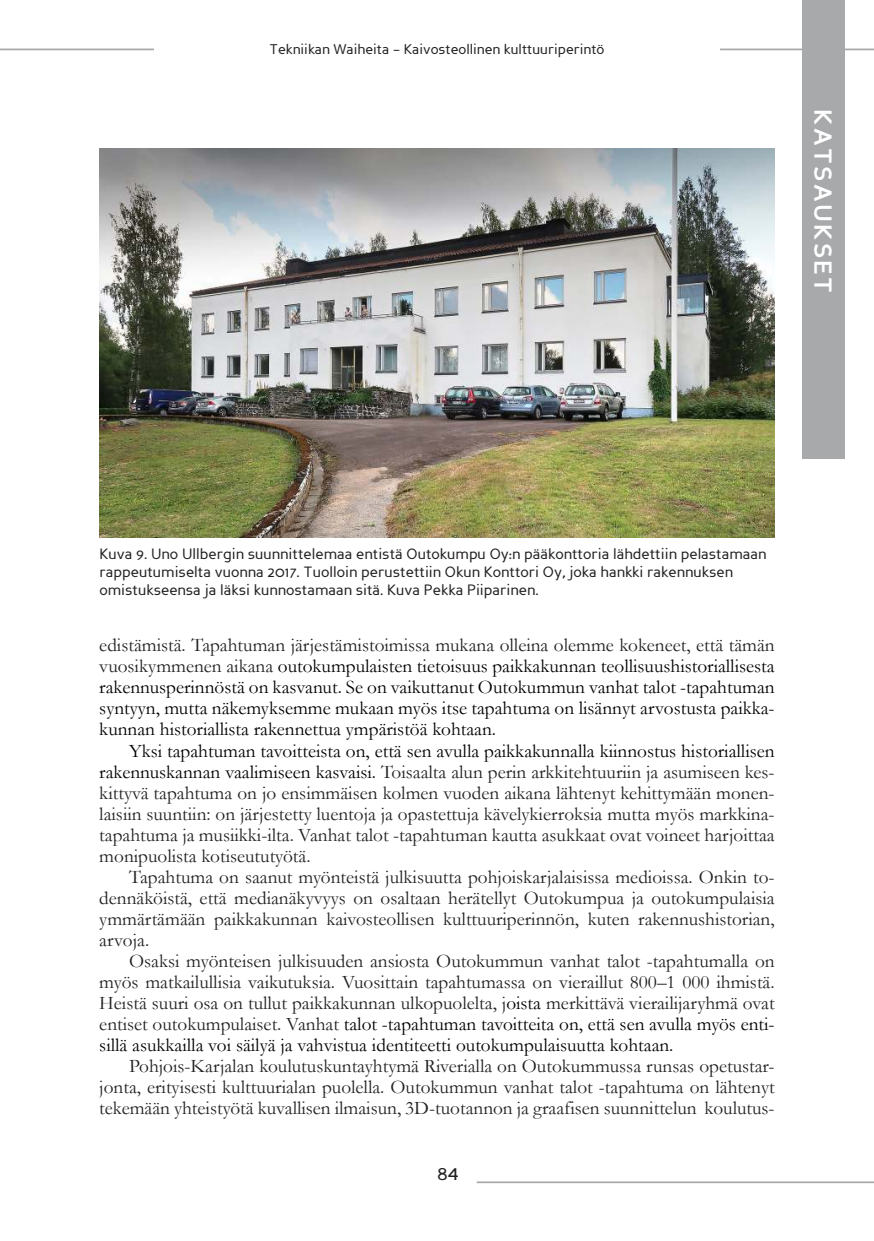
<style>
.page{position:relative;width:874px;height:1241px;background:#fff}
.page>*{position:absolute;margin:0;border:0;box-sizing:border-box;transform-origin:0 0}
.t1{font:700 24.5px "Perspective Sans";letter-spacing:.1em;color:#fff}
.t2{font:21px "Perspective Sans";color:#221f1f}
.t3{font:19.25px/21px "Garamond";color:#221f1f;text-align:justify}
.t4{font:19.25px/21px "Garamond";color:#000;text-align:justify}
.t5{font:14.88px/17.8px "Perspective Sans";color:#221f1f}
.t6{font:14px "Perspective Sans";color:#221f1f}
.s1{color:#221f1f}
.s2{color:#000}
</style>
<div class="page">
<hr style="left:719px;top:49px;width:154px;height:1px;background:#a7a9ab">
<hr style="left:0;top:49px;width:154px;height:1px;background:#a7a9ab">
<div style="left:801px;top:0;width:42px;height:458px;background:#a7a9ab"></div>
<hr style="left:476px;top:1181px;width:397px;height:1px;background:#a7a9ab">
<img style="left:99px;top:149px;width:675px;height:388px">
<p class="t6" style="left:269px;top:43px;width:336px">Tekniikan Waiheita – Kaivosteollinen kulttuuriperintö</p>
<p class="t1" style="left:832px;top:109px;width:185px;rotate:90deg">KATSAUKSET</p>
<p class="t5" style="left:99px;top:546px;width:668px">Kuva 9. Uno Ullbergin suunnittelemaa entistä Outokumpu Oy:n pääkonttoria lähdettiin pelastamaan rappeutumiselta vuonna 2017. Tuolloin perustettiin Okun Konttori Oy, joka hankki rakennuksen omistukseensa ja läksi kunnostamaan sitä. Kuva Pekka Piiparinen.</p>
<p class="t4" style="left:99px;top:636px;width:676px"><span class="s1">edistämistä. Tapahtuman järjestämistoimissa mukana olleina olemme kokeneet, että tämän vuosikymmenen aikana</span> outokumpulaisten tietoisuus paikkakunnan teollisuushistoriallisesta rakennusperinnöstä on kasvanut. Se on vaikuttanut Outokummun vanhat talot -tapahtuman syntyyn, mutta näkemyksemme mukaan myös itse tapahtuma on lisännyt arvostusta paikka&shy;kunnan historiallista rakennettua ympäristöä kohtaan.</p>
<p class="t3" style="left:99px;top:741px;width:676px;text-indent:30px"><span class="s2">Yksi tapahtuman tavoitteista on, että sen avulla paikkakunnalla kiinnostus historiallisen rakennuskannan vaalimiseen kasvaisi.</span> Toisaalta alun perin arkkitehtuuriin ja asumiseen kes&shy;kittyvä tapahtuma on jo ensimmäisen kolmen vuoden aikana lähtenyt kehittymään monen&shy;laisiin suuntiin: on järjestetty luentoja ja opastettuja kävelykierroksia mutta myös markkina&shy;tapahtuma ja musiikki-ilta. Vanhat talot -tapahtuman kautta asukkaat ovat voineet harjoittaa monipuolista kotiseututyötä.</p>
<p class="t3" style="left:99px;top:867px;width:676px;text-indent:30px">Tapahtuma on saanut myönteistä julkisuutta pohjoiskarjalaisissa medioissa. Onkin to&shy;dennäköistä, että medianäkyvyys on osaltaan herätellyt Outokumpua ja outokumpulaisia ymmärtämään paikkakunnan kaivosteollisen kulttuuriperinnön, kuten rakennushistorian, arvoja.</p>
<p class="t3" style="left:99px;top:951px;width:676px;text-indent:30px">Osaksi myönteisen julkisuuden ansiosta Outokummun vanhat talot -tapahtumalla on myös matkailullisia vaikutuksia. Vuosittain tapahtumassa on vieraillut 800–1 000 ihmistä.<br>Heistä suuri osa on tullut paikkakunnan ulkopuolelta, j<span class="s2">oista</span> merkittävä vierailijaryhmä ovat entiset outokumpulaiset. Vanhat <span class="s2">talot -tapahtuman tavoitteita on, että sen avulla myös enti&shy;sillä asukkailla voi säilyä ja vahvistua identiteetti outokumpulaisuutta kohtaan.</span></p>
<p class="t3" style="left:99px;top:1056px;width:676px;text-indent:30px">Pohjois-Karjalan koulutuskuntayhtymä Riverialla on Outokummussa runsas opetustar&shy;jonta, erityisesti kulttuurialan puolella. Outokummun vanhat talot -tapahtuma on lähtenyt tekemään yhteistyötä kuvallisen ilmaisun, 3D-tuotannon ja graafisen suunnittelun koulutus-</p>
<p class="t2" style="left:437px;top:1164px;width:23px">84</p>
</div>
